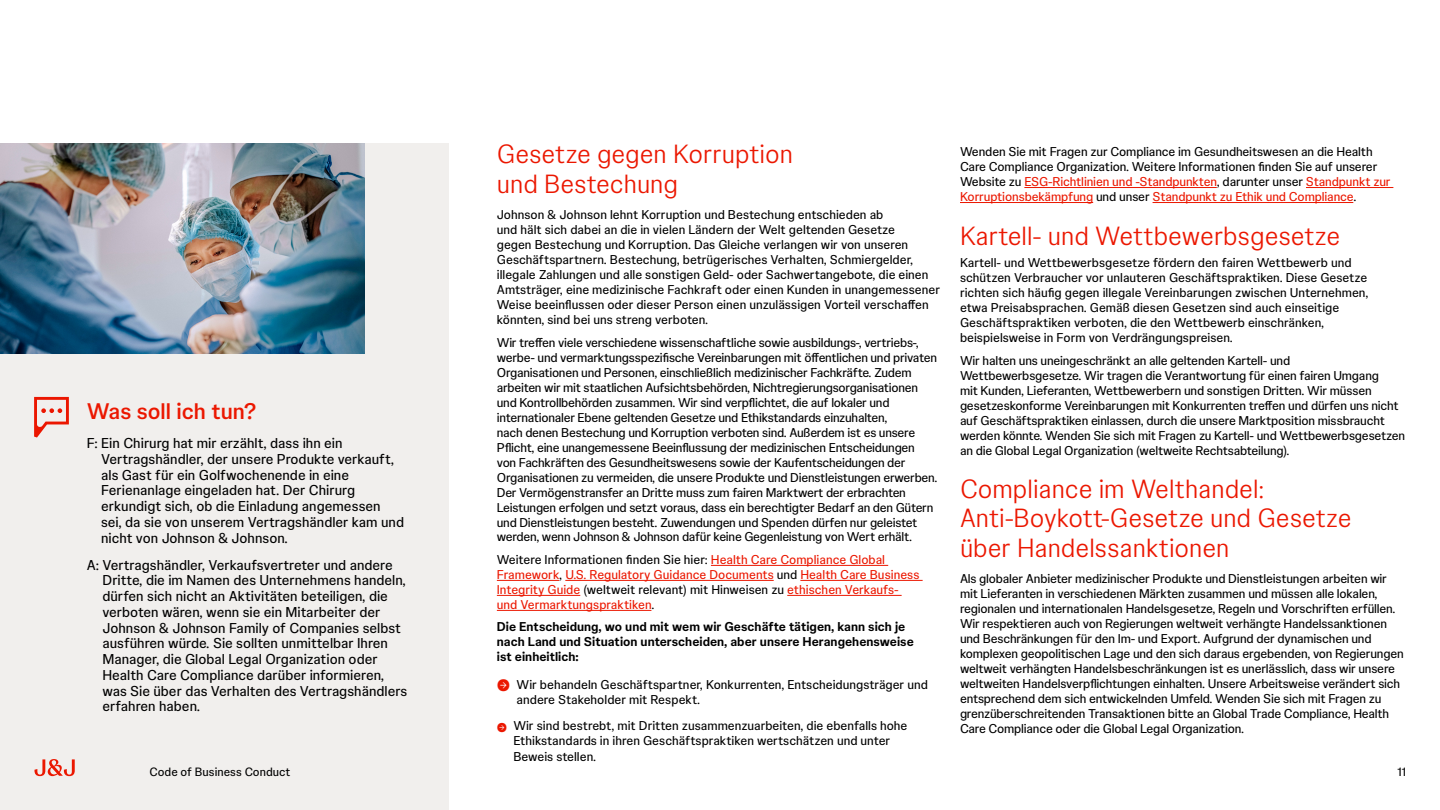
<style>
.page{position:relative;width:1440px;height:810px;background:#fff}
.page>*{position:absolute;margin:0;border:0;box-sizing:border-box;transform-origin:0 0}
.t1{font:300 26.25px/29.2px "Johnson Text";color:#eb1700}
.t2{font:500 22.5px "Johnson Text";color:#eb1700}
.t3{font:14.25px/15.8px "Johnson Text";color:#000}
.t4{font:12.75px/15px "Johnson Text";letter-spacing:-.015em;color:#000}
.t5{font:12.75px/15px "Johnson Text";color:#eb1700}
.t6{font:700 12.75px/15px "Johnson Text";color:#000}
.t7{font:12px "Johnson Text";color:#000}
.s1{color:#000}
.s2{font-family:"Johnson Display";font-size:16.5px;color:#eb1700}
.s3{font-family:"Johnson Display";color:#eb1700}
.s4{color:#eb1700}
</style>
<div class="page">
<div style="left:0;top:143px;width:448px;height:667px;background:#f1efed"></div>
<hr style="left:1024px;top:187px;width:193px;height:1px;background:#eb1700">
<hr style="left:1306px;top:187px;width:87px;height:1px;background:#eb1700">
<hr style="left:960px;top:202px;width:133px;height:1px;background:#eb1700">
<hr style="left:1153px;top:202px;width:200px;height:1px;background:#eb1700">
<img style="left:0;top:143px;width:364px;height:211px">
<svg style="left:35px;top:759px;width:40px;height:17px"></svg>
<svg style="left:34px;top:397px;width:35px;height:41px"></svg>
<hr style="left:711px;top:565px;width:177px;height:1px;background:#eb1700">
<hr style="left:497px;top:580px;width:62px;height:1px;background:#eb1700">
<hr style="left:565px;top:580px;width:209px;height:1px;background:#eb1700">
<hr style="left:800px;top:580px;width:123px;height:1px;background:#eb1700">
<hr style="left:497px;top:595px;width:83px;height:1px;background:#eb1700">
<hr style="left:787px;top:595px;width:115px;height:1px;background:#eb1700">
<hr style="left:497px;top:610px;width:154px;height:1px;background:#eb1700">
<h2 class="t2" style="left:87px;top:394px;width:172px">Was soll ich tun?</h2>
<p class="t3" style="left:101px;top:434px;width:304px;text-indent:-14px">F: Ein Chirurg hat mir erzählt, dass ihn ein Vertragshändler, der unsere Produkte verkauft, als Gast für ein Golfwochenende in eine Ferienanlage eingeladen hat. Der Chirurg erkundigt sich, ob die Einladung angemessen sei, da sie von unserem Vertragshändler kam und nicht von Johnson &amp; Johnson.</p>
<p class="t3" style="left:102px;top:556px;width:306px;text-indent:-16px">A: Vertragshändler, Verkaufsvertreter und andere Dritte, die im Namen des Unternehmens handeln, dürfen sich nicht an Aktivitäten beteiligen, die verboten wären, wenn sie ein Mitarbeiter der Johnson &amp; Johnson Family of Companies selbst ausführen würde. Sie sollten unmittelbar Ihren Manager, die Global Legal Organization oder Health Care Compliance darüber informieren, was Sie über das Verhalten des Vertragshändlers erfahren haben.</p>
<p class="t7" style="left:150px;top:763px;width:142px">Code of Business Conduct</p>
<h1 class="t1" style="left:497px;top:137px;width:298px;line-height:30px">Gesetze gegen Korruption und Bestechung</h1>
<p class="t4" style="left:497px;top:206px;width:445px">Johnson &amp; Johnson lehnt Korruption und Bestechung entschieden ab<br>und hält sich dabei an die in vielen Ländern der Welt geltenden Gesetze<br>gegen Bestechung und Korruption. Das Gleiche verlangen wir von unseren Geschäftspartnern. Bestechung, betrügerisches Verhalten, Schmiergelder, illegale Zahlungen und alle sonstigen Geld- oder Sachwertangebote, die einen Amtsträger, eine medizinische Fachkraft oder einen Kunden in unangemessener Weise beeinflussen oder dieser Person einen unzulässigen Vorteil verschaffen könnten, sind bei uns streng verboten.</p>
<p class="t4" style="left:497px;top:334px;width:442px">Wir treffen viele verschiedene wissenschaftliche sowie ausbildungs-, vertriebs-, werbe- und vermarktungsspezifische Vereinbarungen mit öffentlichen und privaten Organisationen und Personen, einschließlich medizinischer Fachkräfte. Zudem arbeiten wir mit staatlichen Aufsichtsbehörden, Nichtregierungsorganisationen und Kontrollbehörden zusammen. Wir sind verpflichtet, die auf lokaler und internationaler Ebene geltenden Gesetze und Ethikstandards einzuhalten,<br>nach denen Bestechung und Korruption verboten sind. Außerdem ist es unsere Pflicht, eine unangemessene Beeinflussung der medizinischen Entscheidungen von Fachkräften des Gesundheitswesens sowie der Kaufentscheidungen der Organisationen zu vermeiden, die unsere Produkte und Dienstleistungen erwerben.<br>Der Vermögenstransfer an Dritte muss zum fairen Marktwert der erbrachten Leistungen erfolgen und setzt voraus, dass ein berechtigter Bedarf an den Gütern und Dienstleistungen besteht. Zuwendungen und Spenden dürfen nur geleistet werden, wenn Johnson &amp; Johnson dafür keine Gegenleistung von Wert erhält.</p>
<p class="t5" style="left:497px;top:551px;width:424px"><span class="s1">Weitere Informationen finden Sie hier:</span> Health Care Compliance Global Framework<span class="s1">,</span> U.S. Regulatory Guidance Documents <span class="s1">und</span> Health Care Business Integrity Guide <span class="s1">(weltweit relevant) mit Hinweisen zu</span> ethischen Verkaufs&shy;und Vermarktungspraktiken<span class="s1">.</span></p>
<p class="t6" style="left:497px;top:619px;width:418px">Die Entscheidung, wo und mit wem wir Geschäfte tätigen, kann sich je nach Land und Situation unterscheiden, aber unsere Herangehensweise ist einheitlich:</p>
<p class="t4" style="left:517px;top:676px;width:413px;text-indent:-20px"><span class="s2">→</span> Wir behandeln Geschäftspartner, Konkurrenten, Entscheidungsträger und andere Stakeholder mit Respekt.</p>
<p class="t4" style="left:513px;top:717px;width:396px;text-indent:-16px"><span class="s3">→</span> Wir sind bestrebt, mit Dritten zusammenzuarbeiten, die ebenfalls hohe<br>Ethikstandards in ihren Geschäftspraktiken wertschätzen und unter<br>Beweis stellen.</p>
<p class="t4" style="left:960px;top:143px;width:432px">Wenden Sie mit Fragen zur Compliance im Gesundheitswesen an die Health Care Compliance Organization. Weitere Informationen finden Sie auf unserer Website zu <span class="s4">ESG-Richtlinien und -Standpunkten</span>, darunter unser <span class="s4">Standpunkt zur Korruptionsbekämpfung</span> und unser <span class="s4">Standpunkt zu Ethik und Compliance</span>.</p>
<h1 class="t1" style="left:960px;top:219px;width:382px">Kartell- und Wettbewerbsgesetze</h1>
<p class="t4" style="left:960px;top:254px;width:410px">Kartell- und Wettbewerbsgesetze fördern den fairen Wettbewerb und schützen Verbraucher vor unlauteren Geschäftspraktiken. Diese Gesetze richten sich häufig gegen illegale Vereinbarungen zwischen Unternehmen, etwa Preisabsprachen. Gemäß diesen Gesetzen sind auch einseitige Geschäftspraktiken verboten, die den Wettbewerb einschränken, beispielsweise in Form von Verdrängungspreisen.</p>
<p class="t4" style="left:960px;top:352px;width:447px">Wir halten uns uneingeschränkt an alle geltenden Kartell- und Wettbewerbsgesetze. Wir tragen die Verantwortung für einen fairen Umgang<br>mit Kunden, Lieferanten, Wettbewerbern und sonstigen Dritten. Wir müssen gesetzeskonforme Vereinbarungen mit Konkurrenten treffen und dürfen uns nicht auf Geschäftspraktiken einlassen, durch die unsere Marktposition missbraucht werden könnte. Wenden Sie sich mit Fragen zu Kartell- und Wettbewerbsgesetzen an die Global Legal Organization (weltweite Rechtsabteilung).</p>
<h1 class="t1" style="left:960px;top:473px;width:393px">Compliance im Welthandel:<br>Anti-Boykott-Gesetze und Gesetze über Handelssanktionen</h1>
<p class="t4" style="left:960px;top:570px;width:445px">Als globaler Anbieter medizinischer Produkte und Dienstleistungen arbeiten wir mit Lieferanten in verschiedenen Märkten zusammen und müssen alle lokalen, regionalen und internationalen Handelsgesetze, Regeln und Vorschriften erfüllen.<br>Wir respektieren auch von Regierungen weltweit verhängte Handelssanktionen und Beschränkungen für den Im- und Export. Aufgrund der dynamischen und komplexen geopolitischen Lage und den sich daraus ergebenden, von Regierungen weltweit verhängten Handelsbeschränkungen ist es unerlässlich, dass wir unsere weltweiten Handelsverpflichtungen einhalten. Unsere Arbeitsweise verändert sich entsprechend dem sich entwickelnden Umfeld. Wenden Sie sich mit Fragen zu grenzüberschreitenden Transaktionen bitte an Global Trade Compliance, Health Care Compliance oder die Global Legal Organization.</p>
<p class="t7" style="left:1398px;top:763px;width:10px">11</p>
</div>
